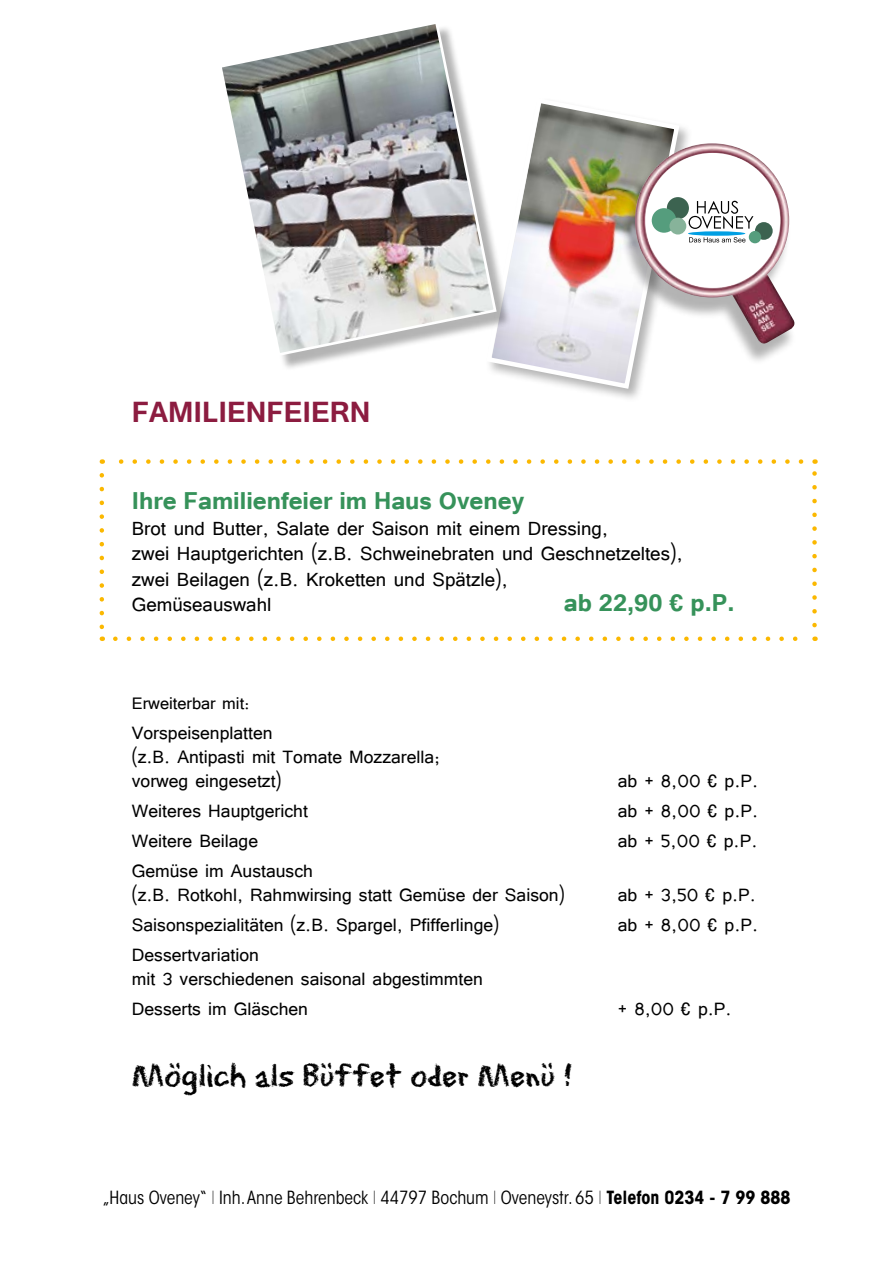
<style>
.page{position:relative;width:893px;height:1263px;background:#fff}
.page>*{position:absolute;margin:0;border:0;box-sizing:border-box;transform-origin:0 0}
.t1{font:700 36px "Tunga";color:#8c1c40}
.t2{font:34.5px "Eraser Dust";color:#000}
.t3{font:700 30px "Tunga";color:#36925a}
.t4{font:24px/25.5px "Tunga";color:#000}
.t5{font:22.5px/24px "Tunga";color:#000}
.t6{font:21px "Tunga";color:#000}
.t7{font:condensed 18px "ITC Avant Garde Std";color:#000}
.s1{font-weight:200;font-stretch:normal}
.s2{font-weight:700}
</style>
<div class="page">
<svg style="left:115px;top:636px;width:683px;height:5px"></svg>
<svg style="left:118px;top:459px;width:683px;height:5px"></svg>
<svg style="left:100px;top:475px;width:4px;height:166px"></svg>
<svg style="left:812px;top:459px;width:5px;height:166px"></svg>
<div style="left:485px;top:96px;width:208px;height:306px;background:#000;opacity:.3"></div>
<img style="left:485px;top:96px;width:197px;height:295px">
<div style="left:621px;top:148px;width:176px;height:217px;background:#000;opacity:.3"></div>
<img style="left:635px;top:143px;width:162px;height:203px">
<div style="left:645px;top:153px;width:135px;height:135px;background:#fff;border-radius:50%"></div>
<svg style="left:689px;top:201px;width:64px;height:28px"></svg>
<div style="left:755px;top:222px;width:18px;height:18px;background:#3c6350;border-radius:50%"></div>
<div style="left:667px;top:197px;width:22px;height:22px;background:#3c6350;border-radius:50%"></div>
<div style="left:652px;top:208px;width:24px;height:25px;background:#559d7d;border-radius:50%"></div>
<div style="left:669px;top:218px;width:17px;height:17px;background:#87b39a;border-radius:50%"></div>
<div style="left:749px;top:231px;width:12px;height:12px;background:#559d7d;border-radius:50%"></div>
<svg style="left:689px;top:237px;width:56px;height:5px"></svg>
<div style="left:688px;top:231px;width:57px;height:5px;background:#009fe3;border-radius:50%"></div>
<div style="left:222px;top:25px;width:289px;height:346px;background:#000;opacity:.3"></div>
<svg style="left:222px;top:24px;width:276px;height:334px"></svg>
<h1 class="t1" style="left:132px;top:389px;width:240px">FAMILIENFEIERN</h1>
<h3 class="t3" style="left:132px;top:481px;width:394px">Ihre Familienfeier im Haus Oveney</h3>
<p class="t4" style="left:132px;top:514px;width:553px">Brot und Butter, Salate der Saison mit einem Dressing,<br>zwei Hauptgerichten (z.B. Schweinebraten und Geschnetzeltes), zwei Beilagen (z.B. Kroketten und Spätzle),<br>Gemüseauswahl</p>
<h3 class="t3" style="left:564px;top:583px;width:172px">ab 22,90 € p.P.</h3>
<p class="t6" style="left:132px;top:689px;width:120px">Erweiterbar mit:</p>
<p class="t5" style="left:132px;top:719px;width:310px">Vorspeisenplatten<br>(z.B. Antipasti mit Tomate Mozzarella; vorweg eingesetzt)</p>
<p class="t5" style="left:618px;top:767px;width:142px">ab + 8,00 € p.P.</p>
<p class="t5" style="left:132px;top:797px;width:178px">Weiteres Hauptgericht</p>
<p class="t5" style="left:618px;top:797px;width:142px">ab + 8,00 € p.P.</p>
<p class="t5" style="left:132px;top:827px;width:128px">Weitere Beilage</p>
<p class="t5" style="left:618px;top:827px;width:141px">ab + 5,00 € p.P.</p>
<p class="t5" style="left:132px;top:857px;width:434px">Gemüse im Austausch<br>(z.B. Rotkohl, Rahmwirsing statt Gemüse der Saison)</p>
<p class="t5" style="left:618px;top:881px;width:140px">ab + 3,50 € p.P.</p>
<p class="t5" style="left:132px;top:911px;width:369px">Saisonspezialitäten (z.B. Spargel, Pfifferlinge)</p>
<p class="t5" style="left:618px;top:911px;width:142px">ab + 8,00 € p.P.</p>
<p class="t5" style="left:132px;top:941px;width:353px">Dessertvariation<br>mit 3 verschiedenen saisonal abgestimmten</p>
<p class="t5" style="left:132px;top:995px;width:178px">Desserts im Gläschen</p>
<p class="t5" style="left:618px;top:995px;width:115px">+ 8,00 € p.P.</p>
<h2 class="t2" style="left:132px;top:1051px;width:443px">Möglich als Büffet oder Menü !</h2>
<p class="t7" style="left:102px;top:1186px;width:690px">„Haus Oveney“ <span class="s1">I</span> Inh. Anne Behrenbeck <span class="s1">I</span> 44797 Bochum <span class="s1">I</span> Oveneystr. 65 <span class="s1">I</span> <span class="s2">Telefon 0234 - 7 99 888</span></p>
</div>
